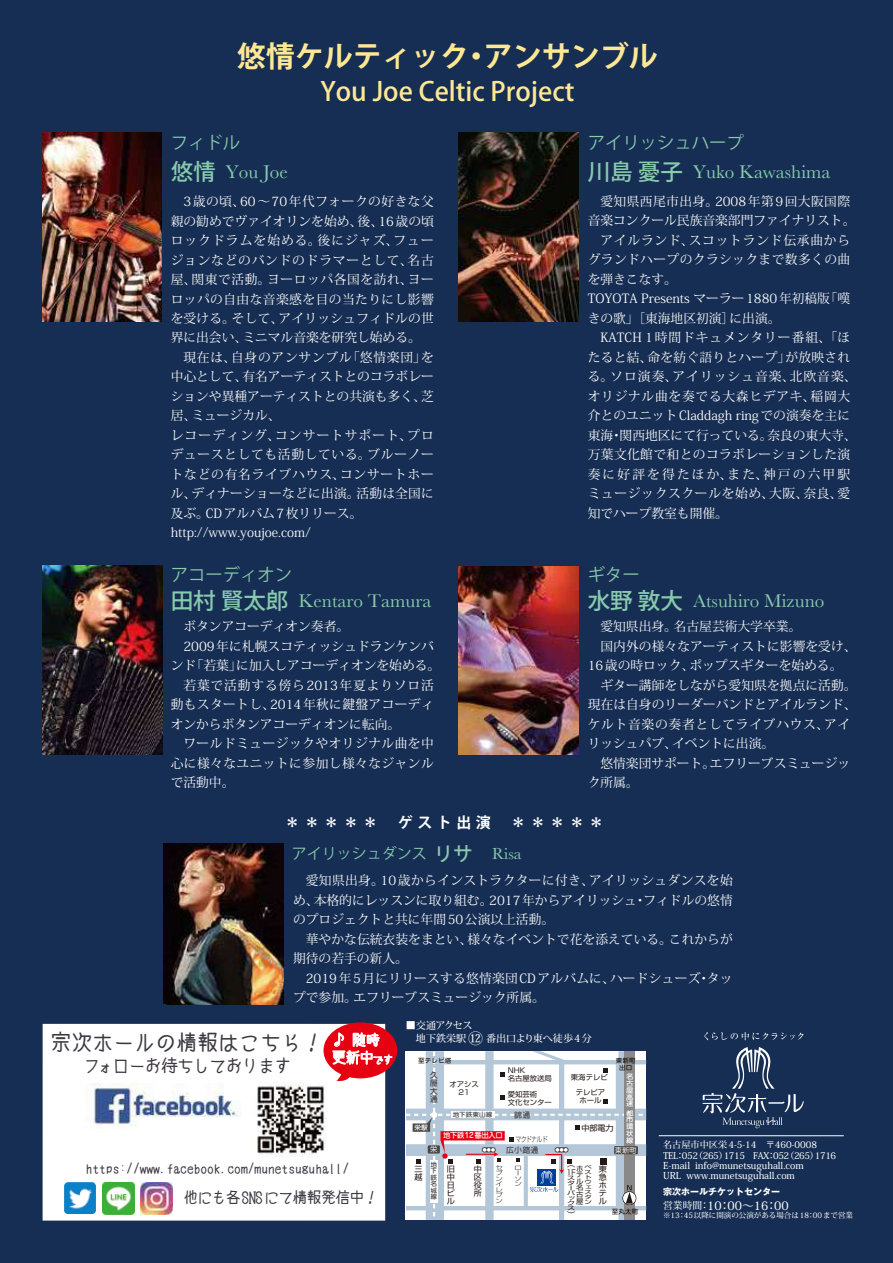
<style>
.page{position:relative;width:893px;height:1263px;background:#162e53}
.page>*{position:absolute;margin:0;border:0;box-sizing:border-box;transform-origin:0 0}
.t1{font:700 29.1px "Koz Go Pro";color:#ffe893}
.t2{font:500 26.1px "Koz Go Pro";color:#ffe893}
.t3{font:21px "cinecaption";color:#3d3842}
.t4{font:19.05px "Baskerville";color:#87caac}
.t5{font:17.4px "Koz Go Pro";color:#87caac}
.t6{font:16.95px "cinecaption";letter-spacing:-.05em;color:#3d3842}
.t7{font:15px "Koz Go Pro";color:#87caac}
.t8{font:700 15px "Koz Go Pro";letter-spacing:.3em;color:#fff}
.t9{font:15px "cinecaption";letter-spacing:-.05em;color:#3d3842}
.t10{font:14.4px/17.9px "cinecaption";color:#fff}
.t11{font:13.5px "cinecaption";color:#3d3842}
.t12{font:12.75px/19.5px "Koz Min Pro";letter-spacing:.005em;color:#fff}
.t13{font:12.75px/19.5px "Koz Min Pro";letter-spacing:.035em;color:#fff}
.t14{font:12.75px/19.5px "Koz Min Pro";letter-spacing:.03em;color:#fff}
.t15{font:500 11.7px "Koz Min Pro";color:#fff}
.t16{font:500 10.05px/13px "Koz Min Pro";color:#fff}
.t17{font:500 9.45px/10.2px "Koz Min Pro";color:#fff}
.t18{font:500 9.15px/10.2px "Koz Min Pro";letter-spacing:-.05em;color:#fff}
.t19{font:700 9px "Gothic MB101 Pro";color:#fff}
.t20{font:7.95px/7.9px "Shin Go Pro";color:#221815}
.t21{font:500 7.95px/7.9px "Jun 34 Pro";color:#4a4747;text-align:justify}
.t22{font:500 7.65px "Jun 34 Pro";letter-spacing:-.05em;color:#fff}
.t23{font:500 7.5px "Koz Min Pro";color:#fff}
.t24{font:7.2px/7.9px "Shin Go Pro";color:#221815;text-align:center}
.t25{font:300 7.2px "Shin Go Pro";letter-spacing:-.05em;color:#221815;scale:.77 1}
.t26{font:7.2px/7.2px "Shin Go Pro";color:#221815;scale:1.13 1}
.t27{font:7.2px "Jun 201 Pro";color:#fff}
.t28{font:500 6.9px/6.9px "Jun 34 Pro";color:#fff;text-align:justify;scale:1.07 1}
.t29{font:6.9px/6.4px "Shin Go Pro";color:#221815;text-align:justify;scale:1.07 1}
.t30{font:500 6.45px/7.2px "Jun 34 Pro";color:#221815;text-align:center}
.t31{font:500 6.45px/6.4px "Jun 34 Pro";color:#4a4747;text-align:justify}
.t32{font:500 6.45px "Jun 34 Pro";color:#fff}
.t33{font:300 5.7px/5.6px "Shin Go Pro";color:#221815;scale:1.28 1}
.t34{font:5.55px/4.9px "Shin Go Pro";color:#221815;scale:1.46 1}
.t35{font:5.25px/4.9px "Shin Go Pro";color:#221815;scale:1.42 1}
.s1{font-family:"Koz Go Pro";font-weight:500;font-size:22.5px}
.s2{font-weight:500;font-size:19.5px}
.s3{font-family:"Baskerville";font-size:16.5px}
.s4{font-size:10.2px}
.s5{font-size:15px}
.s6{font-size:9.75px}
</style>
<div class="page">
<img style="left:459px;top:133px;width:119px;height:188px">
<img style="left:43px;top:566px;width:119px;height:188px">
<img style="left:42px;top:133px;width:120px;height:188px">
<img style="left:459px;top:566px;width:119px;height:188px">
<img style="left:164px;top:843px;width:119px;height:161px">
<div style="left:43px;top:1024px;width:342px;height:196px;background:#fff"></div>
<svg style="left:704px;top:1032px;width:99px;height:8px"></svg>
<svg style="left:703px;top:1047px;width:101px;height:81px"></svg>
<hr style="left:659px;top:1135px;width:185px;height:1px;background:#fff">
<svg style="left:406px;top:1051px;width:240px;height:169px;background:#dee0e6"></svg>
<img style="left:86px;top:1083px;width:155px;height:46px">
<img style="left:257px;top:1083px;width:70px;height:75px">
<svg style="left:323px;top:1022px;width:74px;height:59px"></svg>
<img style="left:64px;top:1182px;width:32px;height:32px">
<img style="left:102px;top:1182px;width:32px;height:32px">
<img style="left:141px;top:1182px;width:31px;height:32px">
<h1 class="t1" style="left:237px;top:37px;width:423px">悠情ケルティック・アンサンブル</h1>
<h2 class="t2" style="left:320px;top:75px;width:256px">You Joe Celtic Project</h2>
<h3 class="t5" style="left:171px;top:132px;width:71px">フィドル</h3>
<h3 class="t4" style="left:171px;top:160px;width:119px"><span class="s1">悠情</span> You Joe</h3>
<h3 class="t5" style="left:588px;top:132px;width:158px">アイリッシュハープ</h3>
<h3 class="t4" style="left:588px;top:160px;width:244px"><span class="s1">川島 憂子</span> Yuko Kawashima</h3>
<p class="t13" style="left:171px;top:191px;width:265px">　3歳の頃、60～70年代フォークの好きな父親の勧めでヴァイオリンを始め、後、16歳の頃ロックドラムを始める。後にジャズ、フュージョンなどのバンドのドラマーとして、名古屋、関東で活動。ヨーロッパ各国を訪れ、ヨーロッパの自由な音楽感を目の当たりにし影響を受ける。そして、アイリッシュフィドルの世界に出会い、ミニマル音楽を研究し始める。　現在は、自身のアンサンブル「悠情楽団」を中心として、有名アーティストとのコラボレーションや異種アーティストとの共演も多く、芝居、ミュージカル、<br>レコーディング、コンサートサポート、プロデュースとしても活動している。ブルーノートなどの有名ライブハウス、コンサートホール、ディナーショーなどに出演。活動は全国に及ぶ。CDアルバム7枚リリース。http://www.youjoe.com/</p>
<p class="t14" style="left:588px;top:191px;width:270px">　愛知県西尾市出身。2008年第9回大阪国際音楽コンクール民族音楽部門ファイナリスト。　アイルランド、スコットランド伝承曲からグランドハープのクラシックまで数多くの曲を弾きこなす。<br>TOYOTA Presents マーラー1880年初稿版「嘆きの歌」［東海地区初演］に出演。<br>　KATCH 1時間ドキュメンタリー番組、「ほたると結、命を紡ぐ語りとハープ」が放映される。ソロ演奏、アイリッシュ音楽、北欧音楽、オリジナル曲を奏でる大森ヒデアキ、稲岡大介とのユニットCladdagh ringでの演奏を主に東海・関西地区にて行っている。奈良の東大寺、万葉文化館で和とのコラボレーションした演奏に好評を得たほか、また、神戸の六甲駅ミュージックスクールを始め、大阪、奈良、愛知でハープ教室も開催。</p>
<h3 class="t5" style="left:171px;top:564px;width:123px">アコーディオン</h3>
<h3 class="t4" style="left:171px;top:588px;width:262px"><span class="s1">田村 賢太郎</span> Kentaro Tamura</h3>
<h3 class="t5" style="left:588px;top:564px;width:54px">ギター</h3>
<h3 class="t4" style="left:588px;top:588px;width:238px"><span class="s1">水野 敦大</span> Atsuhiro Mizuno</h3>
<p class="t12" style="left:171px;top:617px;width:271px">　ボタンアコーディオン奏者。<br>　2009年に札幌スコティッシュドランケンバンド「若葉」に加入しアコーディオンを始める。　若葉で活動する傍ら2013年夏よりソロ活動もスタートし、2014年秋に鍵盤アコーディオンからボタンアコーディオンに転向。<br>　ワールドミュージックやオリジナル曲を中心に様々なユニットに参加し様々なジャンルで活動中。</p>
<p class="t12" style="left:588px;top:616px;width:270px">　愛知県出身。名古屋芸術大学卒業。<br>　国内外の様々なアーティストに影響を受け、<br>16歳の時ロック、ポップスギターを始める。　ギター講師をしながら愛知県を拠点に活動。現在は自身のリーダーバンドとアイルランド、ケルト音楽の奏者としてライブハウス、アイリッシュパブ、イベントに出演。<br>　悠情楽団サポート。エフリーブスミュージック所属。</p>
<p class="t8" style="left:285px;top:812px;width:94px">＊＊＊＊＊</p>
<p class="t8" style="left:398px;top:812px;width:94px">ゲスト出演</p>
<p class="t8" style="left:511px;top:812px;width:94px">＊＊＊＊＊</p>
<p class="t7" style="left:292px;top:844px;width:231px">アイリッシュダンス <span class="s2">リサ　</span><span class="s3">Risa</span></p>
<p class="t12" style="left:293px;top:870px;width:441px">　愛知県出身。10歳からインストラクターに付き、アイリッシュダンスを始め、本格的にレッスンに取り組む。2017年からアイリッシュ・フィドルの悠情のプロジェクトと共に年間50公演以上活動。<br>　華やかな伝統衣装をまとい、様々なイベントで花を添えている。これからが期待の若手の新人。<br>　2019年5月にリリースする悠情楽団CDアルバムに、ハードシューズ・タップで参加。エフリーブスミュージック所属。</p>
<h3 class="t3" style="left:50px;top:1031px;width:275px">宗次ホールの情報はこちら！</h3>
<h3 class="t6" style="left:84px;top:1057px;width:209px">フォローお待ちしております</h3>
<p class="t10" style="left:332px;top:1032px;width:63px">♪ 随時更新中<span class="s4">です</span></p>
<p class="t11" style="left:86px;top:1160px;width:265px">https://www.facebook.com/munetsuguhall/</p>
<p class="t9" style="left:183px;top:1189px;width:197px">他にも各SNSにて情報発信中！</p>
<p class="t16" style="left:406px;top:1018px;width:187px">■交通アクセス<br>　地下鉄栄駅 <span class="s5">⑫</span> 番出口より東へ徒歩4分</p>
<p class="t30" style="left:418px;top:1056px;width:35px">至テレビ塔</p>
<p class="t30" style="left:616px;top:1056px;width:21px">東新町出口</p>
<p class="t24" style="left:508px;top:1066px;width:46px;text-align:left">NHK<br>名古屋放送局</p>
<p class="t24" style="left:508px;top:1089px;width:46px;text-align:left">愛知芸術<br>文化センター</p>
<p class="t24" style="left:576px;top:1087px;width:31px">テレピアホール</p>
<p class="t21" style="left:430px;top:1070px;width:9px">久屋大通</p>
<p class="t28" style="left:626px;top:1072px;width:8px">名古屋高速</p>
<p class="t28" style="left:626px;top:1109px;width:8px">都市環状線</p>
<p class="t24" style="left:571px;top:1073px;width:38px">東海テレビ</p>
<p class="t24" style="left:449px;top:1079px;width:31px">オアシス<br>21</p>
<p class="t21" style="left:514px;top:1110px;width:18px">錦通</p>
<p class="t21" style="left:506px;top:1145px;width:34px">広小路通</p>
<p class="t31" style="left:453px;top:1110px;width:41px">地下鉄東山線</p>
<p class="t20" style="left:581px;top:1123px;width:34px">中部電力</p>
<p class="t32" style="left:414px;top:1122px;width:15px">栄駅</p>
<p class="t22" style="left:443px;top:1129px;width:61px">地下鉄12番出入口</p>
<p class="t25" style="left:516px;top:1133px;width:43px">マクドナルド</p>
<p class="t27" style="left:430px;top:1144px;width:9px">栄</p>
<p class="t27" style="left:615px;top:1144px;width:24px">東新町</p>
<p class="t31" style="left:431px;top:1160px;width:8px">地下鉄名城線</p>
<p class="t20" style="left:447px;top:1164px;width:9px">旧中日ビル</p>
<p class="t20" style="left:599px;top:1164px;width:9px;text-align:justify">東急ホテル</p>
<p class="t20" style="left:414px;top:1164px;width:9px">三越</p>
<p class="t20" style="left:474px;top:1164px;width:9px;text-align:justify">中区役所</p>
<p class="t33" style="left:495px;top:1164px;width:7px">セブンイレブン</p>
<p class="t33" style="left:514px;top:1164px;width:7px">ローソン</p>
<p class="t29" style="left:576px;top:1164px;width:8px">ホテル</p>
<p class="t35" style="left:584px;top:1164px;width:7px">ベストウェスタン</p>
<p class="t26" style="left:567px;top:1160px;width:9px">（<br>1F</p>
<p class="t34" style="left:567px;top:1175px;width:7px">スターバックス</p>
<p class="t26" style="left:567px;top:1209px;width:8px">）</p>
<p class="t29" style="left:576px;top:1183px;width:8px;line-height:6.9px">名古屋</p>
<p class="t30" style="left:612px;top:1207px;width:28px">至丸太町</p>
<p class="t18" style="left:663px;top:1139px;width:175px">名古屋市中区栄4-5-14　〒460-0008<br>TEL：052（265）1715　FAX：052（265）1716</p>
<p class="t17" style="left:663px;top:1160px;width:142px">E-mail info@munetsuguhall.com<br>URL www.munetsuguhall.com</p>
<p class="t15" style="left:663px;top:1197px;width:127px"><span class="s6">営業時間：</span>10：00～16：00</p>
<p class="t23" style="left:663px;top:1210px;width:191px">※13：45以降に開演の公演がある場合は18：00まで営業</p>
<p class="t19" style="left:663px;top:1184px;width:119px">宗次ホールチケットセンター</p>
</div>
